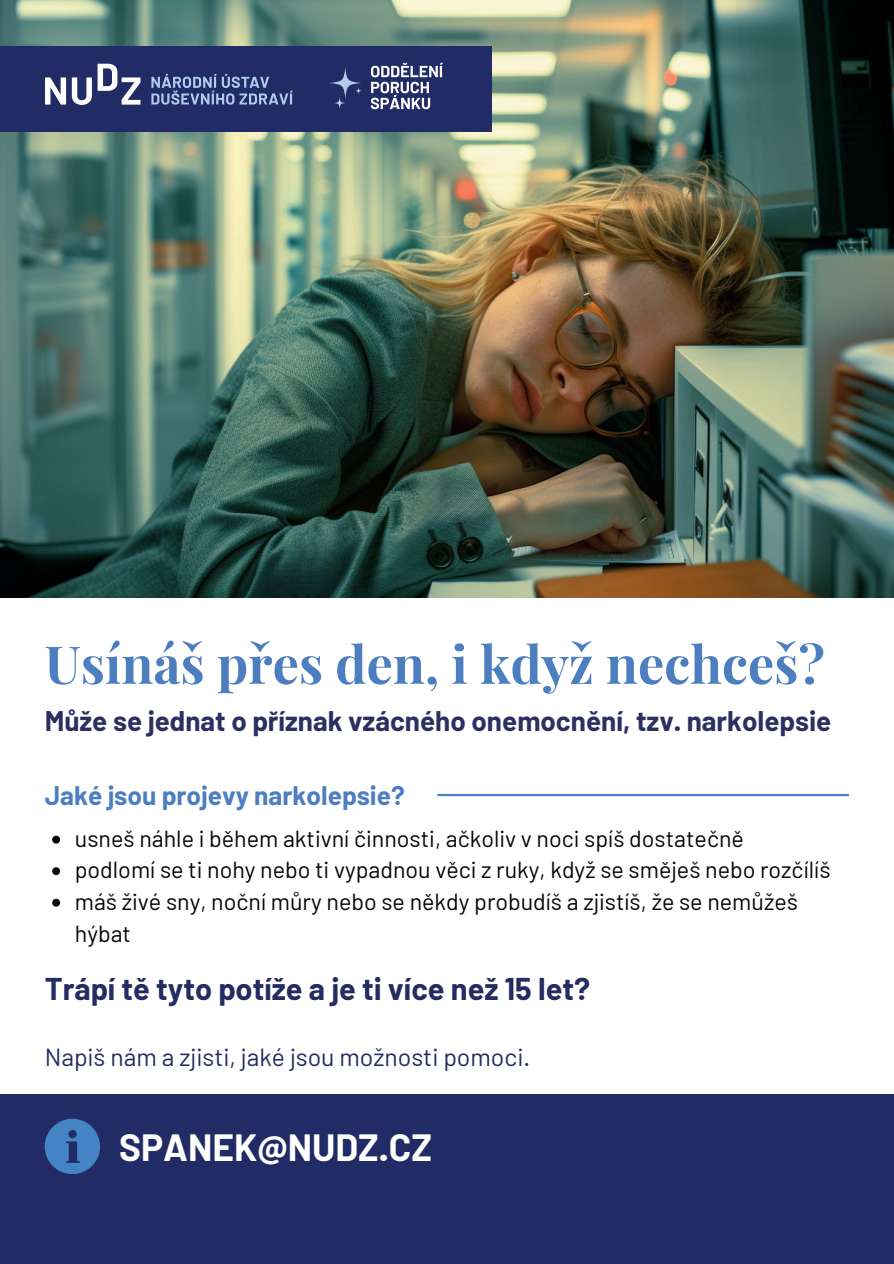
<style>
.page{position:relative;width:894px;height:1264px;background:#fff}
.page>*{position:absolute;margin:0;border:0;box-sizing:border-box;transform-origin:0 0}
.t1{font:700 52.2px "Playfair Display";color:#4c7ec0}
.t2{font:700 37.05px "Barlow";color:#fff}
.t3{font:700 30.75px "Barlow";color:#252c61}
.t4{font:700 27.75px "Barlow";color:#2b3061}
.t5{font:700 26.25px "Barlow";color:#4c7ec0}
.t6{font:24.75px "Barlow";color:#252c61}
.t7{font:23.25px/31.5px "Barlow";color:#080704}
</style>
<div class="page">
<img style="left:0;top:0;width:893px;height:598px">
<hr style="left:437px;top:794px;width:411px;height:2px;background:#4484c5">
<div style="left:0;top:46px;width:491px;height:85px;background:#212b65"></div>
<div style="left:0;top:1094px;width:893px;height:169px;background:#212b65"></div>
<svg style="left:45px;top:1118px;width:55px;height:55px"></svg>
<svg style="left:45px;top:77px;width:21px;height:28px"></svg>
<svg style="left:72px;top:77px;width:20px;height:28px"></svg>
<svg style="left:98px;top:64px;width:42px;height:41px"></svg>
<svg style="left:151px;top:74px;width:142px;height:31px"></svg>
<svg style="left:333px;top:97px;width:13px;height:12px"></svg>
<svg style="left:329px;top:67px;width:32px;height:32px"></svg>
<svg style="left:371px;top:63px;width:71px;height:46px"></svg>
<svg style="left:52px;top:835px;width:8px;height:8px"></svg>
<svg style="left:52px;top:867px;width:8px;height:8px"></svg>
<svg style="left:52px;top:898px;width:8px;height:8px"></svg>
<h1 class="t1" style="left:45px;top:623px;width:781px">Usínáš přes den, i když nechceš?</h1>
<p class="t4" style="left:45px;top:704px;width:788px">Může se jednat o příznak vzácného onemocnění, tzv. narkolepsie</p>
<p class="t5" style="left:45px;top:779px;width:361px">Jaké jsou projevy narkolepsie?</p>
<p class="t7" style="left:75px;top:822px;width:757px">usneš náhle i během aktivní činnosti, ačkoliv v noci spíš dostatečně<br>podlomí se ti nohy nebo ti vypadnou věci z ruky, když se směješ nebo rozčílíš máš živé sny, noční můry nebo se někdy probudíš a zjistíš, že se nemůžeš hýbat</p>
<h3 class="t3" style="left:45px;top:969px;width:547px">Trápí tě tyto potíže a je ti více než 15 let?</h3>
<p class="t6" style="left:45px;top:1041px;width:487px">Napiš nám a zjisti, jaké jsou možnosti pomoci.</p>
<h2 class="t2" style="left:119px;top:1124px;width:314px">SPANEK@NUDZ.CZ</h2>
</div>
